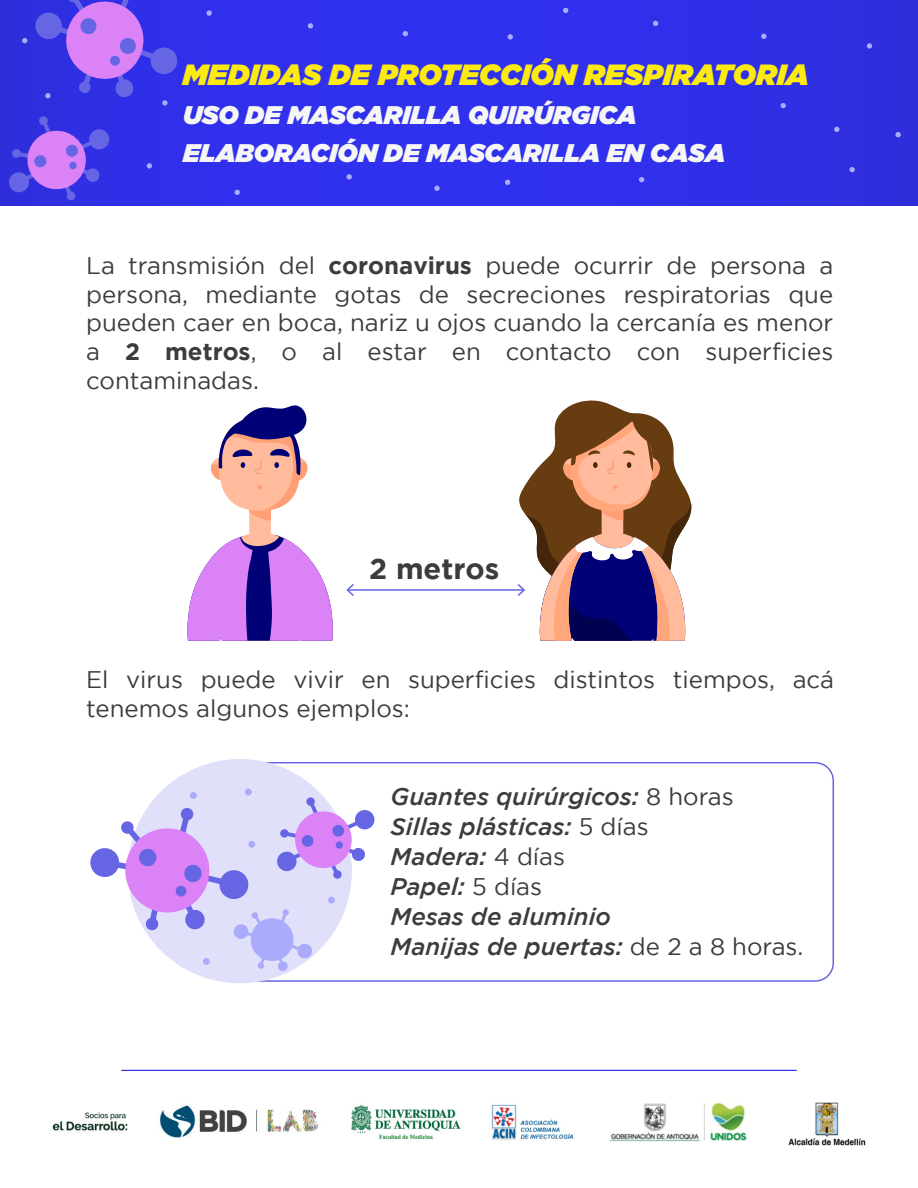
<style>
.page{position:relative;width:918px;height:1188px;background:#fff}
.page>*{position:absolute;margin:0;border:0;box-sizing:border-box;transform-origin:0 0}
.t1{font:italic 900 29.25px "Gotham";color:#fcea10}
.t2{font:700 29.1px "Gotham";color:#3c3c3b}
.t3{font:italic 900 25.5px "Gotham";color:#f6f6f6}
.t4{font:24px/28.8px "Gotham";color:#3c3c3b}
.t5{font:italic 500 24px/30px "Gotham";color:#3c3c3b}
.s1{font-weight:700}
.s2{font-weight:400;font-style:normal}
</style>
<div class="page">
<div style="left:0;top:0;width:918px;height:206px;background:linear-gradient(to right,#3030eb,#2f2fe7)"></div>
<svg style="left:147px;top:163px;width:5px;height:6px"></svg>
<svg style="left:235px;top:190px;width:5px;height:5px"></svg>
<svg style="left:505px;top:180px;width:5px;height:5px"></svg>
<svg style="left:434px;top:186px;width:6px;height:5px"></svg>
<svg style="left:563px;top:8px;width:5px;height:5px"></svg>
<svg style="left:403px;top:31px;width:5px;height:5px"></svg>
<svg style="left:308px;top:23px;width:5px;height:6px"></svg>
<svg style="left:206px;top:10px;width:6px;height:6px"></svg>
<svg style="left:22px;top:38px;width:5px;height:5px"></svg>
<svg style="left:347px;top:174px;width:5px;height:6px"></svg>
<svg style="left:508px;top:34px;width:5px;height:6px"></svg>
<svg style="left:639px;top:177px;width:5px;height:5px"></svg>
<svg style="left:653px;top:21px;width:5px;height:5px"></svg>
<svg style="left:761px;top:34px;width:5px;height:5px"></svg>
<svg style="left:895px;top:132px;width:6px;height:5px"></svg>
<svg style="left:867px;top:43px;width:5px;height:6px"></svg>
<svg style="left:781px;top:103px;width:5px;height:5px"></svg>
<svg style="left:834px;top:127px;width:6px;height:5px"></svg>
<svg style="left:849px;top:167px;width:6px;height:5px"></svg>
<svg style="left:8px;top:116px;width:102px;height:85px;background:#674ee7"></svg>
<svg style="left:33px;top:0;width:146px;height:106px;background:#664de9"></svg>
<div style="left:236px;top:762px;width:598px;height:220px;border:2px solid #6666e5;border-radius:18px"></div>
<div style="left:128px;top:759px;width:224px;height:224px;background:#e0e0fa;border-radius:50%"></div>
<svg style="left:90px;top:797px;width:285px;height:175px"></svg>
<div style="left:245px;top:789px;width:7px;height:6px;background:#ababfb;border-radius:50%"></div>
<div style="left:248px;top:841px;width:7px;height:7px;background:#ababfb;border-radius:50%"></div>
<div style="left:190px;top:792px;width:7px;height:7px;background:#ababfb;border-radius:50%"></div>
<div style="left:328px;top:897px;width:7px;height:7px;background:#ababfb;border-radius:50%"></div>
<div style="left:203px;top:958px;width:7px;height:7px;background:#ababfb;border-radius:50%"></div>
<hr style="left:121px;top:1070px;width:676px;height:1px;background:#0a0ae5">
<div style="left:249px;top:499px;width:22px;height:44px;background:#ffbb9c;border-radius:11px"></div>
<svg style="left:187px;top:532px;width:146px;height:109px"></svg>
<hr style="left:348px;top:589px;width:176px;height:2px;background:#6666e5">
<svg style="left:346px;top:584px;width:8px;height:12px"></svg>
<svg style="left:211px;top:405px;width:97px;height:116px"></svg>
<svg style="left:518px;top:400px;width:174px;height:241px"></svg>
<img style="left:52px;top:1102px;width:814px;height:44px">
<p class="t1" style="left:183px;top:57px;width:628px">MEDIDAS DE PROTECCIÓN RESPIRATORIA</p>
<p class="t3" style="left:183px;top:100px;width:455px">USO DE MASCARILLA QUIRÚRGICA</p>
<p class="t3" style="left:183px;top:138px;width:544px">ELABORACIÓN DE MASCARILLA EN CASA</p>
<p class="t4" style="left:86px;top:250px;width:749px;text-align:justify">La transmisión del <span class="s1">coronavirus</span> puede ocurrir de persona a persona, mediante gotas de secreciones respiratorias que pueden caer en boca, nariz u ojos cuando la cercanía es menor a <span class="s1">2 metros</span>, o al estar en contacto con superficies contaminadas.</p>
<p class="t2" style="left:369px;top:552px;width:132px">2 metros</p>
<p class="t4" style="left:86px;top:664px;width:750px">El virus puede vivir en superficies distintos tiempos, acá tenemos algunos ejemplos:</p>
<p class="t5" style="left:391px;top:782px;width:414px">Guantes quirúrgicos: <span class="s2">8 horas<br></span>Sillas plásticas: <span class="s2">5 días<br></span>Madera: <span class="s2">4 días<br></span>Papel: <span class="s2">5 días<br></span>Mesas de aluminio<br>Manijas de puertas: <span class="s2">de 2 a 8 horas.</span></p>
</div>
